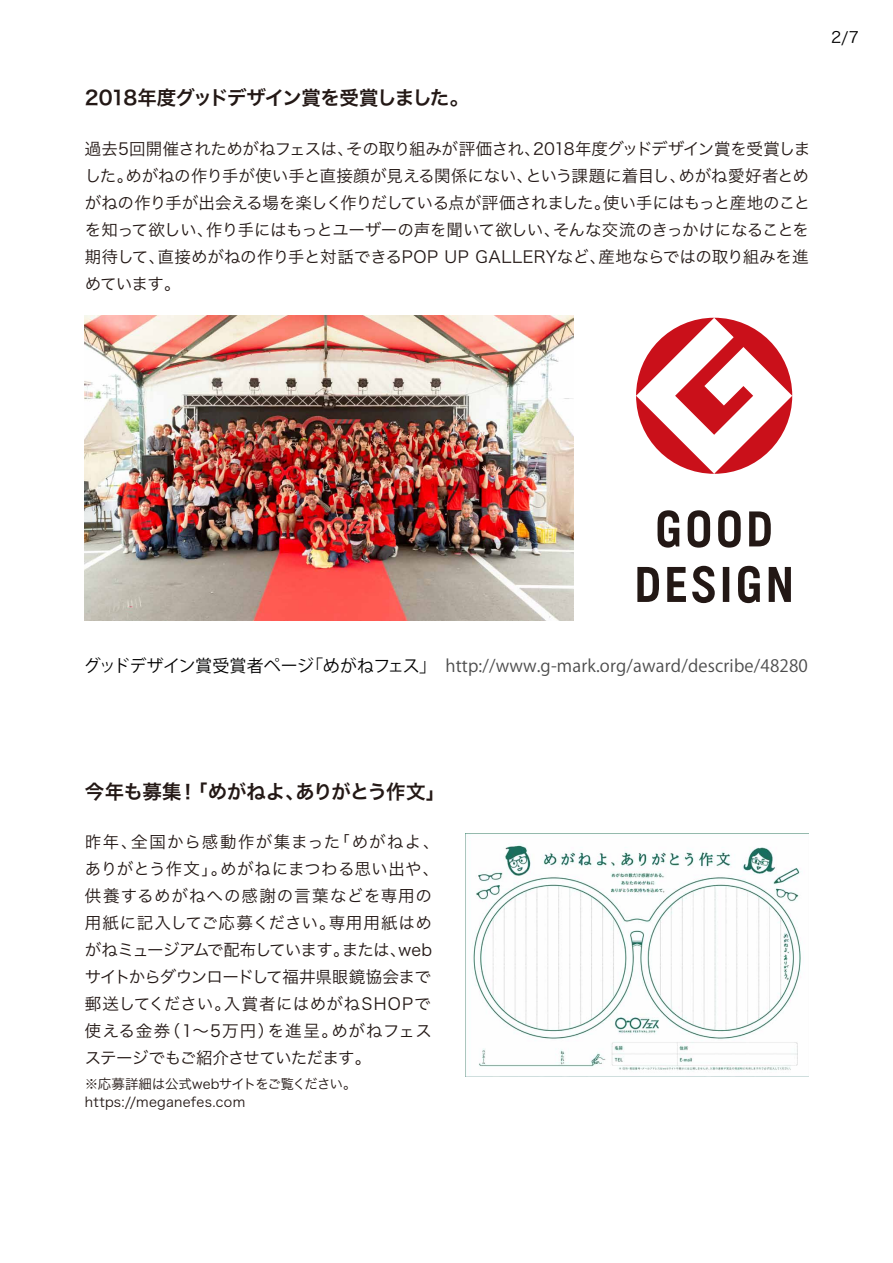
<style>
.page{position:relative;width:893px;height:1263px;background:#fff}
.page>*{position:absolute;margin:0;border:0;box-sizing:border-box;transform-origin:0 0}
.t1{font:19.5px "Hira Kaku Pro N W6";letter-spacing:-.065em;color:#231815}
.t2{font:19.5px "Hira Kaku Pro N W6";letter-spacing:-.025em;color:#231815}
.t3{font:16.95px "Koz Go Pro";letter-spacing:.01em;color:#4d4d4d}
.t4{font:16.5px/27px "Hira Kaku Pro N W3";letter-spacing:.005em;color:#231815;text-align:justify}
.t5{font:15.45px "Hira Kaku Pro N W3";color:#000}
.t6{font:13.5px/18px "Hira Kaku Pro N W3";letter-spacing:.01em;color:#231815}
.s1{color:#000}
.s2{font-family:"Koz Go Pro"}
</style>
<div class="page">
<img style="left:85px;top:316px;width:488px;height:305px">
<svg style="left:636px;top:318px;width:156px;height:156px"></svg>
<svg style="left:657px;top:510px;width:113px;height:38px"></svg>
<svg style="left:637px;top:566px;width:153px;height:37px"></svg>
<img style="left:465px;top:834px;width:336px;height:242px">
<p class="t1" style="left:85px;top:80px;width:386px">2018年度グッドデザイン賞を受賞しました。</p>
<p class="t4" style="left:85px;top:134px;width:726px">過去5回開催されためがねフェスは、その取り組みが評価され、2018年度グッドデザイン賞を受賞しました。めがねの作り手が使い手と直接顔が見える関係にない、という課題に着目し、めがね愛好者とめがねの作り手が出会える場を楽しく作りだしている点が評価されました。使い手にはもっと産地のことを知って欲しい、作り手にはもっとユーザーの声を聞いて欲しい、そんな交流のきっかけになることを期待して、直接めがねの作り手と対話できるPOP UP GALLERYなど、産地ならではの取り組みを進めています。</p>
<p class="t5" style="left:831px;top:23px;width:30px">2/7</p>
<p class="t3" style="left:84px;top:654px;width:725px"><span class="s1">グッドデザイン賞受賞者ページ「めがねフェス」　</span>http://www.g-mark.org/award/describe/48280</p>
<p class="t2" style="left:85px;top:774px;width:362px">今年も募集！「めがねよ、ありがとう作文」</p>
<p class="t4" style="left:85px;top:828px;width:356px;text-align:left">昨年、全国から感動作が集まった「めがねよ、ありがとう作文」。めがねにまつわる思い出や、供養するめがねへの感謝の言葉などを専用の用紙に記入してご応募ください。専用用紙はめがねミュージアムで配布しています。または、webサイトからダウンロードして福井県眼鏡協会まで郵送してください。入賞者にはめがねSHOPで使える金券（1～5万円）を進呈。めがねフェスステージでもご紹介させていただます。</p>
<p class="t6" style="left:85px;top:1074px;width:273px"><span class="s2">※</span>応募詳細は公式webサイトをご覧ください。https://meganefes.com</p>
</div>
